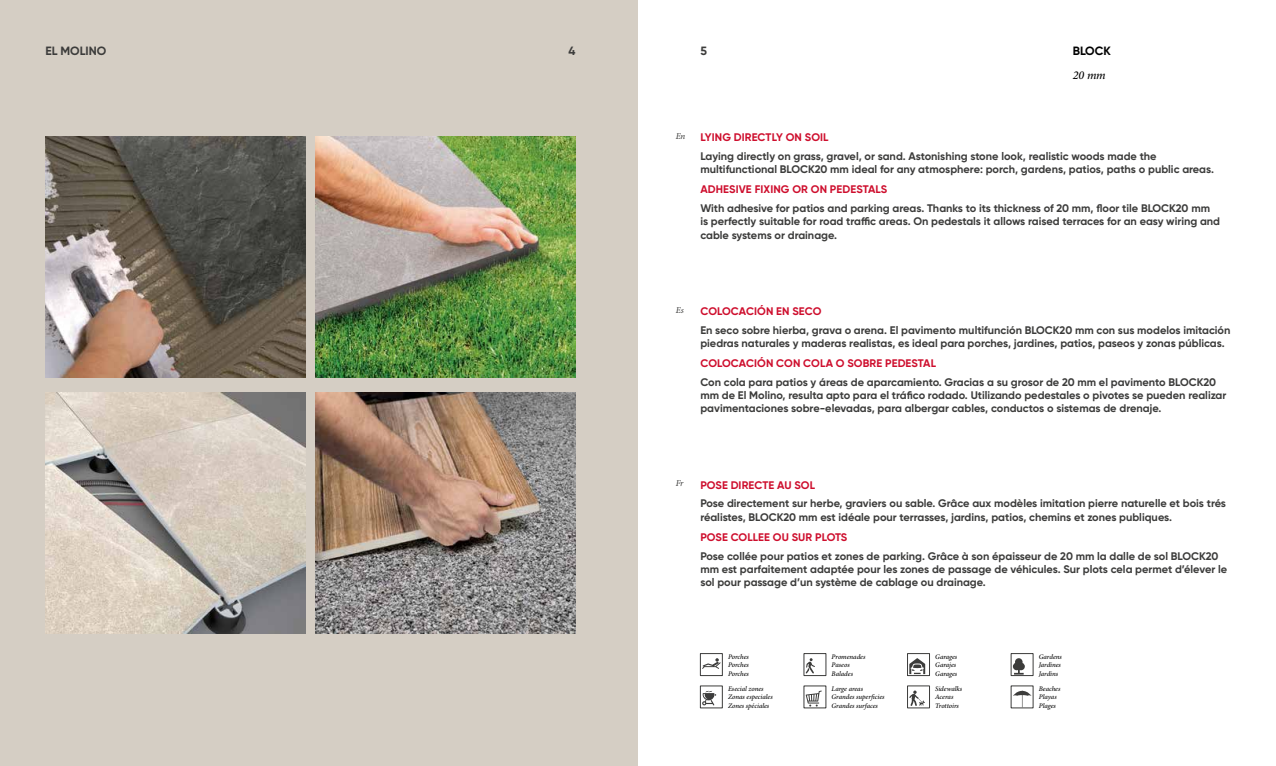
<style>
.page{position:relative;width:1276px;height:766px;background:#fff}
.page>*{position:absolute;margin:0;border:0;box-sizing:border-box;transform-origin:0 0}
.t1{font:700 12px "Gilroy";color:#3c3c3b}
.t2{font:700 12px "Gilroy";letter-spacing:-.005em;color:#000}
.t3{font:italic 500 12px "Minion Pro";color:#000}
.t4{font:700 11px/13.2px "Gilroy";color:#3c3c3b}
.t5{font:700 11px "Gilroy";letter-spacing:.01em;color:#ce0e2d}
.t6{font:italic 9px "Minion Pro";color:#3c3c3b}
.t7{font:italic 500 7px/8.4px "Minion Pro";letter-spacing:-.005em;color:#000}
</style>
<div class="page">
<div style="left:0;top:0;width:638px;height:765px;background:#d5cec4"></div>
<img style="left:316px;top:137px;width:259px;height:241px">
<img style="left:316px;top:392px;width:259px;height:241px">
<img style="left:45px;top:137px;width:260px;height:241px">
<img style="left:45px;top:392px;width:260px;height:241px">
<svg style="left:702px;top:658px;width:18px;height:10px"></svg>
<div style="left:700px;top:653px;width:22px;height:22px;border:1px solid #3c3c3b"></div>
<svg style="left:702px;top:690px;width:14px;height:15px"></svg>
<svg style="left:909px;top:658px;width:16px;height:15px"></svg>
<div style="left:907px;top:653px;width:22px;height:22px;border:1px solid #3c3c3b"></div>
<svg style="left:909px;top:690px;width:16px;height:15px"></svg>
<svg style="left:806px;top:658px;width:9px;height:15px"></svg>
<svg style="left:806px;top:690px;width:16px;height:15px"></svg>
<svg style="left:1013px;top:658px;width:12px;height:15px"></svg>
<div style="left:1011px;top:653px;width:22px;height:22px;border:1px solid #3c3c3b"></div>
<svg style="left:1013px;top:690px;width:18px;height:15px"></svg>
<p class="t1" style="left:45px;top:43px;width:63px">EL MOLINO</p>
<p class="t1" style="left:568px;top:43px;width:8px">4</p>
<p class="t1" style="left:700px;top:43px;width:8px">5</p>
<p class="t2" style="left:1072px;top:43px;width:40px">BLOCK</p>
<p class="t3" style="left:1072px;top:67px;width:34px">20 mm</p>
<p class="t6" style="left:675px;top:130px;width:11px">En</p>
<p class="t5" style="left:700px;top:130px;width:130px">LYING DIRECTLY ON SOIL</p>
<p class="t4" style="left:700px;top:149px;width:515px">Laying directly on grass, gravel, or sand. Astonishing stone look, realistic woods made the multifunctional BLOCK20 mm ideal for any atmosphere: porch, gardens, patios, paths o public areas.</p>
<p class="t5" style="left:700px;top:182px;width:188px">ADHESIVE FIXING OR ON PEDESTALS</p>
<p class="t4" style="left:700px;top:201px;width:521px">With adhesive for patios and parking areas. Thanks to its thickness of 20 mm, floor tile BLOCK20 mm is perfectly suitable for road traffic areas. On pedestals it allows raised terraces for an easy wiring and cable systems or drainage.</p>
<p class="t6" style="left:675px;top:303px;width:10px">Es</p>
<p class="t5" style="left:700px;top:304px;width:123px">COLOCACIÓN EN SECO</p>
<p class="t4" style="left:700px;top:323px;width:531px">En seco sobre hierba, grava o arena. El pavimento multifunción BLOCK20 mm con sus modelos imitación piedras naturales y maderas realistas, es ideal para porches, jardines, patios, paseos y zonas públicas.</p>
<p class="t5" style="left:700px;top:356px;width:237px">COLOCACIÓN CON COLA O SOBRE PEDESTAL</p>
<p class="t4" style="left:700px;top:375px;width:527px">Con cola para patios y áreas de aparcamiento. Gracias a su grosor de 20 mm el pavimento BLOCK20 mm de El Molino, resulta apto para el tráfico rodado. Utilizando pedestales o pivotes se pueden realizar pavimentaciones sobre-elevadas, para albergar cables, conductos o sistemas de drenaje.</p>
<p class="t6" style="left:675px;top:477px;width:9px">Fr</p>
<p class="t5" style="left:700px;top:477px;width:116px">POSE DIRECTE AU SOL</p>
<p class="t4" style="left:700px;top:497px;width:527px">Pose directement sur herbe, graviers ou sable. Grâce aux modèles imitation pierre naturelle et bois trés réalistes, BLOCK20 mm est idéale pour terrasses, jardins, patios, chemins et zones publiques.</p>
<p class="t5" style="left:700px;top:530px;width:148px">POSE COLLEE OU SUR PLOTS</p>
<p class="t4" style="left:700px;top:549px;width:528px">Pose collée pour patios et zones de parking. Grâce à son épaisseur de 20 mm la dalle de sol BLOCK20 mm est parfaitement adaptée pour les zones de passage de véhicules. Sur plots cela permet d’élever le sol pour passage d’un système de cablage ou drainage.</p>
<p class="t7" style="left:728px;top:652px;width:22px;text-align:justify">Porches Porches Porches</p>
<p class="t7" style="left:935px;top:652px;width:24px">Garages<br>Garajes<br>Garages</p>
<p class="t7" style="left:1038px;top:652px;width:25px">Gardens<br>Jardines<br>Jardins</p>
<p class="t7" style="left:1038px;top:684px;width:23px">Beaches<br>Playas<br>Plages</p>
<p class="t7" style="left:831px;top:652px;width:35px">Promenades<br>Paseos<br>Balades</p>
<p class="t7" style="left:728px;top:684px;width:46px">Esecial zones<br>Zonas especiales<br>Zones spéciales</p>
<p class="t7" style="left:831px;top:684px;width:55px">Large areas<br>Grandes superficies<br>Grandes surfaces</p>
<p class="t7" style="left:935px;top:684px;width:29px">Sidewalks<br>Aceras<br>Trottoirs</p>
</div>
